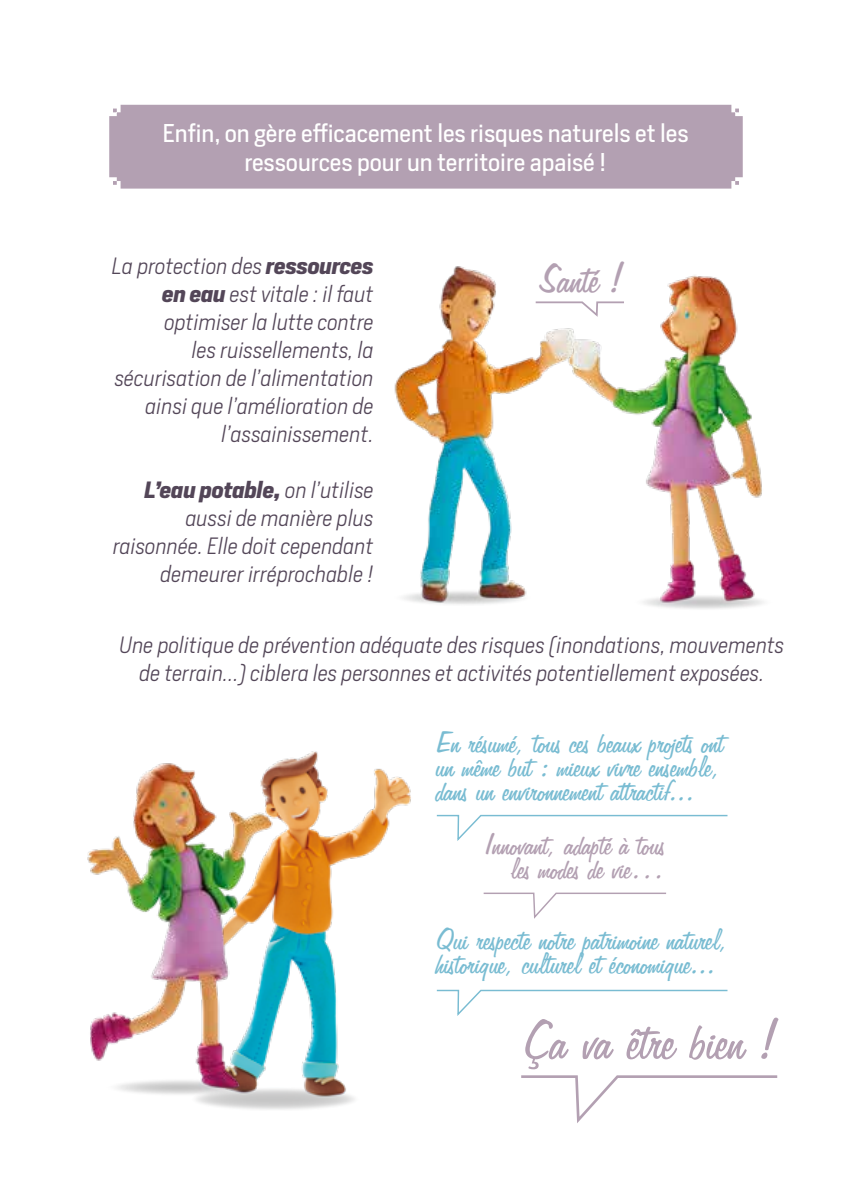
<style>
.page{position:relative;width:851px;height:1191px;background:#fff}
.page>*{position:absolute;margin:0;border:0;box-sizing:border-box;transform-origin:0 0}
.t1{font:62.2px "Freehand 575 BT Regular B";color:#b3a0b2}
.t2{font:46.8px "Freehand 575 BT Regular B";color:#b3a0b2}
.t3{font:34px/24px "Freehand 575 BT Regular B";color:#79bcd2;text-align:justify}
.t4{font:34px/24px "Freehand 575 BT Regular B";color:#b3a0b2;text-align:right}
.t5{font:24px/28.8px "Heron Sans";color:#fff;text-align:center}
.t6{font:italic 300 22px/28px "Heron Sans";color:#534658;text-align:right}
.s1{font-weight:700}
</style>
<div class="page">
<div style="left:109px;top:105px;width:633px;height:84px;background:#b3a0b2"></div>
<img style="left:287px;top:751px;width:124px;height:359px">
<img style="left:87px;top:758px;width:200px;height:352px">
<img style="left:585px;top:275px;width:179px;height:334px">
<img style="left:394px;top:266px;width:191px;height:338px">
<svg style="left:534px;top:300px;width:91px;height:19px"></svg>
<svg style="left:436px;top:814px;width:292px;height:27px"></svg>
<svg style="left:436px;top:989px;width:292px;height:27px"></svg>
<svg style="left:483px;top:892px;width:184px;height:27px"></svg>
<svg style="left:521px;top:1075px;width:257px;height:48px"></svg>
<p class="t5" style="left:162px;top:118px;width:527px">Enfin, on gère efficacement les risques naturels et les ressources pour un territoire apaisé !</p>
<p class="t6" style="left:112px;top:252px;width:263px">La protection des <span class="s1">ressources en eau</span> est vitale : il faut optimiser la lutte contre<br>les ruissellements, la sécurisation de l’alimentation ainsi que l’amélioration de l’assainissement.</p>
<p class="t6" style="left:113px;top:476px;width:262px"><span class="s1">L’eau potable,</span> on l’utilise aussi de manière plus raisonnée. Elle doit cependant demeurer irréprochable !</p>
<h2 class="t2" style="left:540px;top:254px;width:84px">Santé !</h2>
<p class="t6" style="left:119px;top:630px;width:666px;text-align:center">Une politique de prévention adéquate des risques (inondations, mouvements de terrain…) ciblera les personnes et activités potentiellement exposées.</p>
<h3 class="t3" style="left:437px;top:730px;width:289px">En résumé, tous ces beaux projets ont un même but : mieux vivre ensemble, dans un environnement attractif...</h3>
<h3 class="t4" style="left:486px;top:832px;width:182px">Innovant, adapté à tous les modes de vie…</h3>
<h3 class="t3" style="left:437px;top:927px;width:293px">Qui respecte notre patrimoine naturel, historique, culturel et économique...</h3>
<h1 class="t1" style="left:525px;top:1008px;width:254px">Ça va être bien !</h1>
</div>
